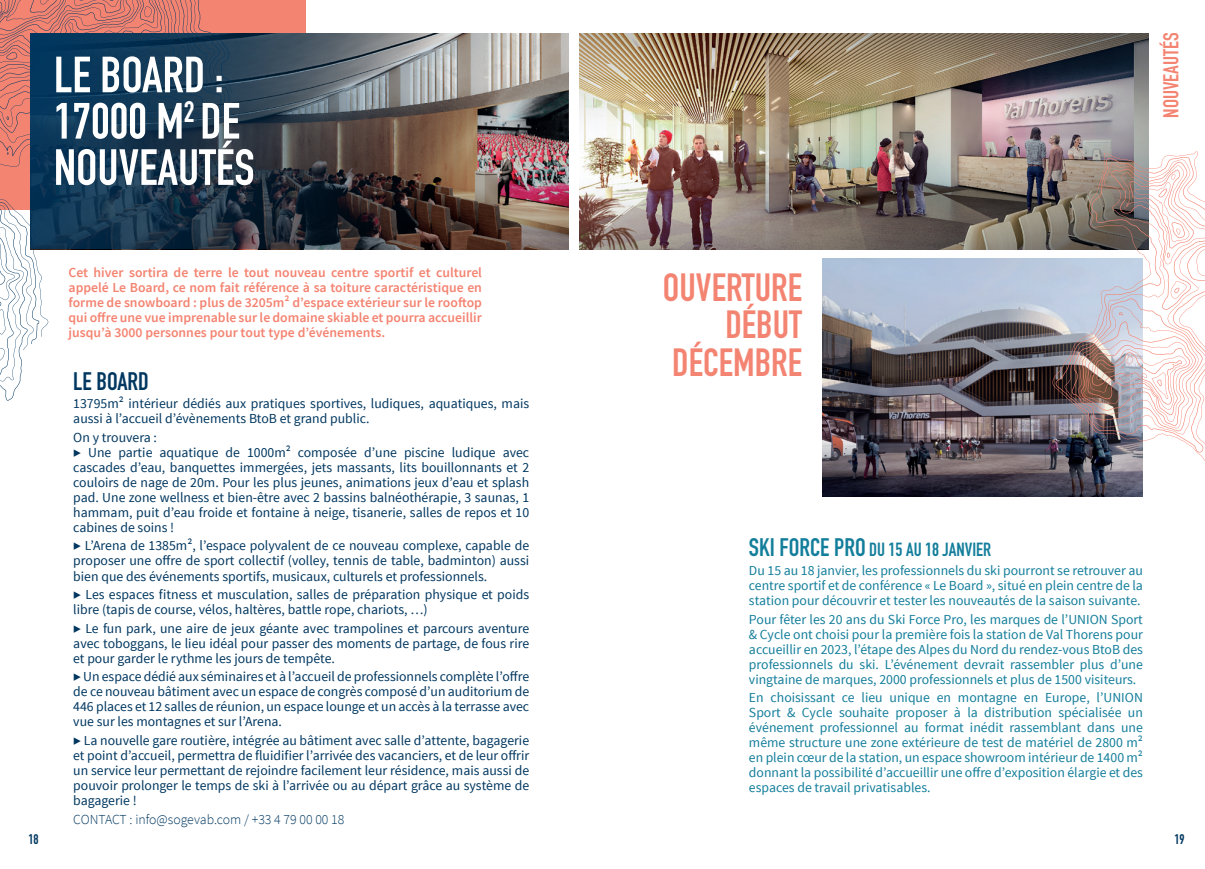
<style>
.page{position:relative;width:1205px;height:869px;background:#fff}
.page>*{position:absolute;margin:0;border:0;box-sizing:border-box;transform-origin:0 0}
.t1{font:700 50px/46.2px "DIN Condensed";color:#fff}
.t2{font:700 38.75px/37.5px "DIN Condensed";color:#f48472;text-align:right}
.t3{font:700 25px "DIN Condensed";color:#003760}
.t4{font:700 21.25px "DIN Condensed";color:#f48472}
.t5{font:700 18.75px "DIN Condensed";color:#137e9b}
.t6{font:13.75px/15px "Source Sans Pro";color:#003760;text-align:justify}
.t7{font:13.75px/15px "Source Sans Pro";color:#137e9b;text-align:justify}
.t8{font:600 13.75px/15px "Source Sans Pro";color:#f48472;text-align:justify}
.t9{font:300 13.75px "Source Sans Pro";color:#003760}
.t10{font:700 13.75px "DIN Condensed";color:#003760}
.s1{font-size:25px}
</style>
<div class="page">
<svg style="left:0;top:0;width:306px;height:209px;background:#d4786c"></svg>
<img style="left:822px;top:258px;width:321px;height:238px">
<img style="left:580px;top:34px;width:568px;height:215px">
<img style="left:232px;top:34px;width:337px;height:215px">
<svg style="left:1052px;top:151px;width:153px;height:309px"></svg>
<img style="left:1055px;top:157px;width:150px;height:295px">
<img style="left:1064px;top:159px;width:141px;height:275px">
<svg style="left:0;top:33px;width:229px;height:367px"></svg>
<svg style="left:0;top:33px;width:225px;height:348px"></svg>
<svg style="left:0;top:30px;width:221px;height:345px"></svg>
<svg style="left:0;top:0;width:202px;height:371px"></svg>
<svg style="left:192px;top:0;width:5px;height:284px"></svg>
<svg style="left:0;top:0;width:192px;height:337px"></svg>
<h1 class="t1" style="left:54px;top:51px;width:202px">LE BOARD :<br>17000 M<sup>2</sup> DE<br>NOUVEAUTÉS</h1>
<p class="t8" style="left:69px;top:265px;width:415px">Cet hiver sortira de terre le tout nouveau centre sportif et culturel appelé Le Board, ce nom fait référence à sa toiture caractéristique en forme de snowboard : plus de 3205m² d’espace extérieur sur le rooftop qui offre une vue imprenable sur le domaine skiable et pourra accueillir jusqu’à 3000 personnes pour tout type d’événements.</p>
<h3 class="t3" style="left:73px;top:364px;width:77px">LE BOARD</h3>
<p class="t6" style="left:73px;top:396px;width:457px">13795m² intérieur dédiés aux pratiques sportives, ludiques, aquatiques, mais aussi à l’accueil d’évènements BtoB et grand public.</p>
<p class="t6" style="left:73px;top:430px;width:457px;text-align:left">On y trouvera :<br>▶ Une partie aquatique de 1000m² composée d’une piscine ludique avec cascades d’eau, banquettes immergées, jets massants, lits bouillonnants et 2 couloirs de nage de 20m. Pour les plus jeunes, animations jeux d’eau et splash pad. Une zone wellness et bien-être avec 2 bassins balnéothérapie, 3 saunas, 1 hammam, puit d’eau froide et fontaine à neige, tisanerie, salles de repos et 10 cabines de soins !</p>
<p class="t6" style="left:73px;top:538px;width:457px">▶ L’Arena de 1385m², l’espace polyvalent de ce nouveau complexe, capable de proposer une offre de sport collectif (volley, tennis de table, badminton) aussi bien que des événements sportifs, musicaux, culturels et professionnels.</p>
<p class="t6" style="left:73px;top:587px;width:457px">▶ Les espaces fitness et musculation, salles de préparation physique et poids libre (tapis de course, vélos, haltères, battle rope, chariots, …)</p>
<p class="t6" style="left:73px;top:620px;width:457px">▶ Le fun park, une aire de jeux géante avec trampolines et parcours aventure avec toboggans, le lieu idéal pour passer des moments de partage, de fous rire et pour garder le rythme les jours de tempête.</p>
<p class="t6" style="left:73px;top:669px;width:457px">▶ Un espace dédié aux séminaires et à l’accueil de professionnels complète l’offre de ce nouveau bâtiment avec un espace de congrès composé d’un auditorium de 446 places et 12 salles de réunion, un espace lounge et un accès à la terrasse avec vue sur les montagnes et sur l’Arena.</p>
<p class="t6" style="left:73px;top:732px;width:457px">▶ La nouvelle gare routière, intégrée au bâtiment avec salle d’attente, bagagerie et point d’accueil, permettra de fluidifier l’arrivée des vacanciers, et de leur offrir un service leur permettant de rejoindre facilement leur résidence, mais aussi de pouvoir prolonger le temps de ski à l’arrivée ou au départ grâce au système de bagagerie !</p>
<p class="t9" style="left:73px;top:810px;width:273px">CONTACT : info@sogevab.com / +33 4 79 00 00 18</p>
<h2 class="t2" style="left:663px;top:268px;width:141px">OUVERTURE<br>DÉBUT<br>DÉCEMBRE</h2>
<h3 class="t4" style="left:1157px;top:118px;width:87px;rotate:-90deg">NOUVEAUTÉS</h3>
<h3 class="t5" style="left:749px;top:537px;width:244px"><span class="s1">SKI FORCE PRO</span> DU 15 AU 18 JANVIER</h3>
<p class="t7" style="left:749px;top:563px;width:395px">Du 15 au 18 janvier, les professionnels du ski pourront se retrouver au centre sportif et de conférence « Le Board », situé en plein centre de la station pour découvrir et tester les nouveautés de la saison suivante.</p>
<p class="t7" style="left:749px;top:611px;width:395px">Pour fêter les 20 ans du Ski Force Pro, les marques de l’UNION Sport &amp; Cycle ont choisi pour la première fois la station de Val Thorens pour accueillir en 2023, l’étape des Alpes du Nord du rendez-vous BtoB des professionnels du ski. L’événement devrait rassembler plus d’une vingtaine de marques, 2000 professionnels et plus de 1500 visiteurs.</p>
<p class="t7" style="left:749px;top:690px;width:395px">En choisissant ce lieu unique en montagne en Europe, l’UNION Sport &amp; Cycle souhaite proposer à la distribution spécialisée un événement professionnel au format inédit rassemblant dans une même structure une zone extérieure de test de matériel de 2800 m² en plein cœur de la station, un espace showroom intérieur de 1400 m² donnant la possibilité d’accueillir une offre d’exposition élargie et des espaces de travail privatisables.</p>
<p class="t10" style="left:28px;top:829px;width:12px">18</p>
<p class="t10" style="left:1174px;top:829px;width:12px">19</p>
</div>
